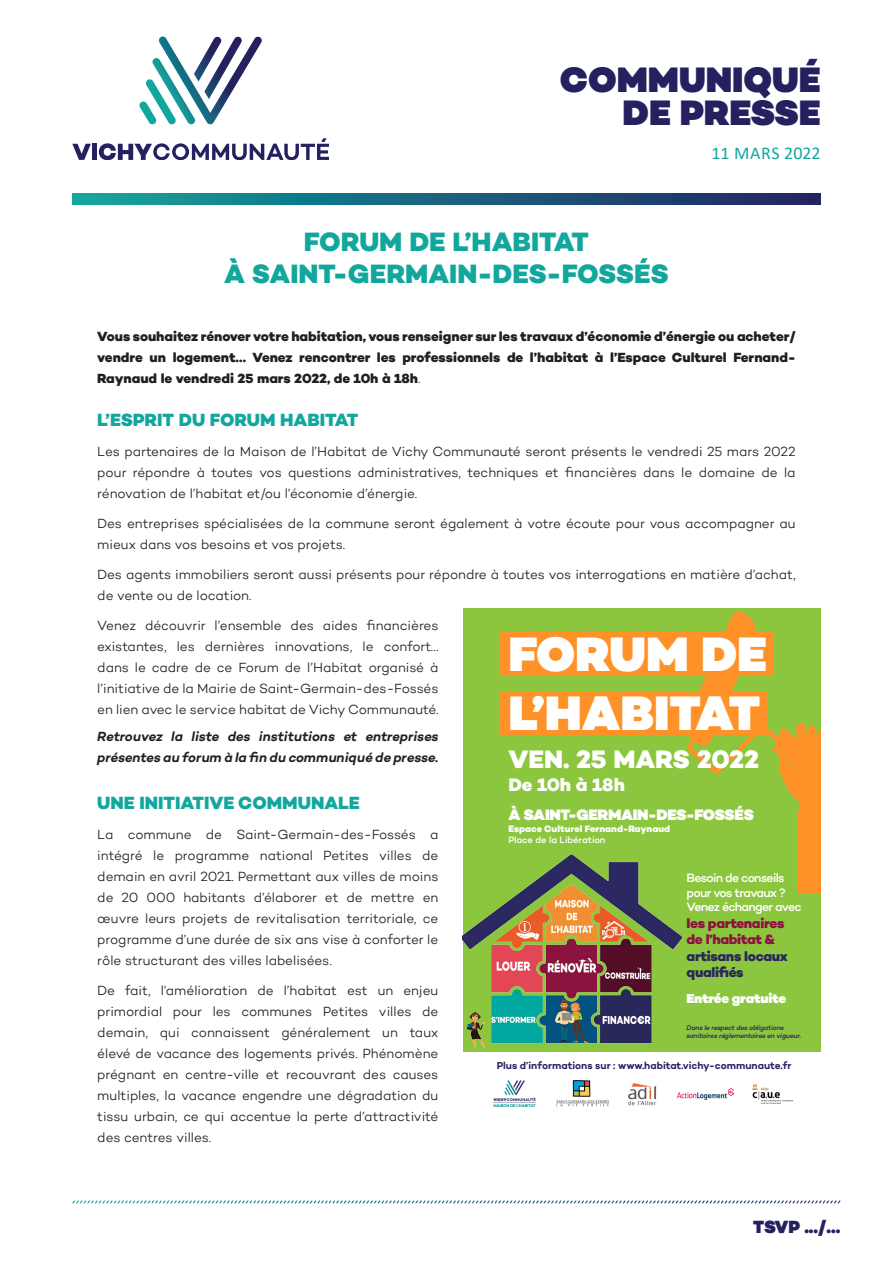
<style>
.page{position:relative;width:893px;height:1263px;background:#fff}
.page>*{position:absolute;margin:0;border:0;box-sizing:border-box;transform-origin:0 0}
.t1{font:900 49.2px/59.1px "Campton";color:#fff}
.t2{font:900 36px/33.6px "Campton";color:#252161;text-align:right}
.t3{font:800 27px "Campton";color:#12a79d}
.t4{font:800 25.65px "Campton";letter-spacing:-.005em;color:#fff}
.t5{font:800 18.45px "Campton";letter-spacing:-.005em;color:#fff}
.t6{font:800 18px "Campton";color:#12a79d}
.t7{font:900 18px "Campton";color:#252161;scale:.96 1}
.t8{font:18px "Calibri";color:#12a79d}
.t9{font:900 15.45px "Campton";letter-spacing:-.025em;color:#fff}
.t10{font:800 13.65px/16.5px "Campton";letter-spacing:-.025em;color:#8b1340}
.t11{font:300 13.5px/21px "Campton";letter-spacing:-.005em;color:#231f20;text-align:justify}
.t12{font:800 13.5px/21px "Campton";letter-spacing:-.005em;color:#231f20;text-align:justify}
.t13{font:italic 600 13.5px/21px "Campton";color:#231f20}
.t14{font:900 13.2px "Campton";letter-spacing:-.025em;color:#fff}
.t15{font:500 12.45px/14.9px "Campton";letter-spacing:-.055em;color:#fff}
.t16{font:600 10.35px "Campton";color:#252161}
.t17{font:800 9.45px/11.2px "Campton";letter-spacing:-.005em;color:#fff}
.t18{font:italic 500 6.9px/8.2px "Campton";letter-spacing:-.025em;color:#2b2861}
.s1{font-weight:300}
.s2{font-weight:500}
.s3{color:#28285a}
</style>
<div class="page">
<svg style="left:72px;top:193px;width:749px;height:11px"></svg>
<svg style="left:72px;top:144px;width:19px;height:16px"></svg>
<div style="left:92px;top:144px;width:5px;height:16px;background:#252161"></div>
<svg style="left:99px;top:138px;width:230px;height:22px"></svg>
<svg style="left:139px;top:36px;width:123px;height:88px"></svg>
<svg style="left:72px;top:1200px;width:768px;height:3px"></svg>
<div style="left:463px;top:608px;width:358px;height:443px;background:#8bc63e"></div>
<div style="left:798px;top:809px;width:23px;height:84px;background:#ff9129"></div>
<svg style="left:684px;top:611px;width:137px;height:198px"></svg>
<div style="left:500px;top:632px;width:274px;height:44px;background:#ff9129"></div>
<div style="left:500px;top:691px;width:267px;height:43px;background:#ff9129"></div>
<img style="left:493px;top:1080px;width:43px;height:26px">
<img style="left:556px;top:1080px;width:53px;height:26px">
<img style="left:677px;top:1089px;width:57px;height:10px">
<img style="left:628px;top:1083px;width:29px;height:23px">
<img style="left:463px;top:854px;width:220px;height:195px">
<img style="left:752px;top:1084px;width:41px;height:20px">
<p class="t2" style="left:560px;top:63px;width:262px">COMMUNIQUÉ<br>DE PRESSE</p>
<p class="t8" style="left:711px;top:141px;width:111px">11 MARS 2022</p>
<p class="t3" style="left:304px;top:225px;width:287px">FORUM DE L’HABITAT</p>
<p class="t3" style="left:224px;top:256px;width:446px">À SAINT-GERMAIN-DES-FOSSÉS</p>
<p class="t12" style="left:97px;top:326px;width:700px">Vous souhaitez rénover votre habitation, vous renseigner sur les travaux d’économie d’énergie ou acheter/ vendre un logement… Venez rencontrer les professionnels de l’habitat à l’Espace Culturel Fernand-Raynaud le vendredi 25 mars 2022, de 10h à 18h<span class="s1">.</span></p>
<p class="t6" style="left:97px;top:409px;width:262px">L’ESPRIT DU FORUM HABITAT</p>
<p class="t11" style="left:97px;top:441px;width:700px">Les partenaires de la Maison de l’Habitat de Vichy Communauté seront présents le vendredi 25 mars 2022 pour répondre à toutes vos questions administratives, techniques et financières dans le domaine de la rénovation de l’habitat et/ou l’économie d’énergie.</p>
<p class="t11" style="left:97px;top:513px;width:700px">Des entreprises spécialisées de la commune seront également à votre écoute pour vous accompagner au mieux dans vos besoins et vos projets.</p>
<p class="t11" style="left:97px;top:564px;width:700px">Des agents immobiliers seront aussi présents pour répondre à toutes vos interrogations en matière d’achat, de vente ou de location.</p>
<p class="t11" style="left:97px;top:615px;width:343px">Venez découvrir l’ensemble des aides financières existantes, les dernières innovations, le confort… dans le cadre de ce Forum de l’Habitat organisé à l’initiative de la Mairie de Saint-Germain-des-Fossés en lien avec le service habitat de Vichy Communauté.</p>
<p class="t13" style="left:97px;top:726px;width:343px">Retrouvez la liste des institutions et entreprises présentes au forum à la fin du communiqué de presse.</p>
<p class="t6" style="left:97px;top:791px;width:264px">UNE INITIATIVE COMMUNALE</p>
<p class="t11" style="left:97px;top:824px;width:343px">La commune de Saint-Germain-des-Fossés a intégré le programme national Petites villes de demain en avril 2021. Permettant aux villes de moins de 20 000 habitants d’élaborer et de mettre en œuvre leurs projets de revitalisation territoriale, ce programme d’une durée de six ans vise à conforter le rôle structurant des villes labelisées.</p>
<p class="t11" style="left:97px;top:980px;width:343px">De fait, l’amélioration de l’habitat est un enjeu primordial pour les communes Petites villes de demain, qui connaissent généralement un taux élevé de vacance des logements privés. Phénomène prégnant en centre-ville et recouvrant des causes multiples, la vacance engendre une dégradation du tissu urbain, ce qui accentue la perte d’attractivité des centres villes.</p>
<p class="t1" style="left:508px;top:625px;width:260px">FORUM DE<br>L’HABITAT</p>
<p class="t4" style="left:508px;top:743px;width:252px">VEN. 25 MARS 2022</p>
<p class="t5" style="left:508px;top:772px;width:118px">De 10h à 18h</p>
<p class="t9" style="left:508px;top:805px;width:247px">À SAINT-GERMAIN-DES-FOSSÉS</p>
<p class="t17" style="left:508px;top:823px;width:163px">Espace Culturel Fernand-Raynaud<br><span class="s2">Place de la Libération</span></p>
<p class="t15" style="left:687px;top:870px;width:116px">Besoin de conseils pour vos travaux ?<br>Venez échanger avec</p>
<p class="t10" style="left:687px;top:915px;width:103px">les partenaires de l’habitat &amp; <span class="s3">artisans locaux qualifiés</span></p>
<p class="t14" style="left:687px;top:990px;width:101px">Entrée gratuite</p>
<p class="t18" style="left:687px;top:1023px;width:116px">Dans le respect des obligations sanitaires réglementaires en vigueur.</p>
<p class="t16" style="left:497px;top:1059px;width:296px">Plus d’informations sur : www.habitat.vichy-communaute.fr</p>
<p class="t7" style="left:753px;top:1216px;width:92px">TSVP .../...</p>
</div>
